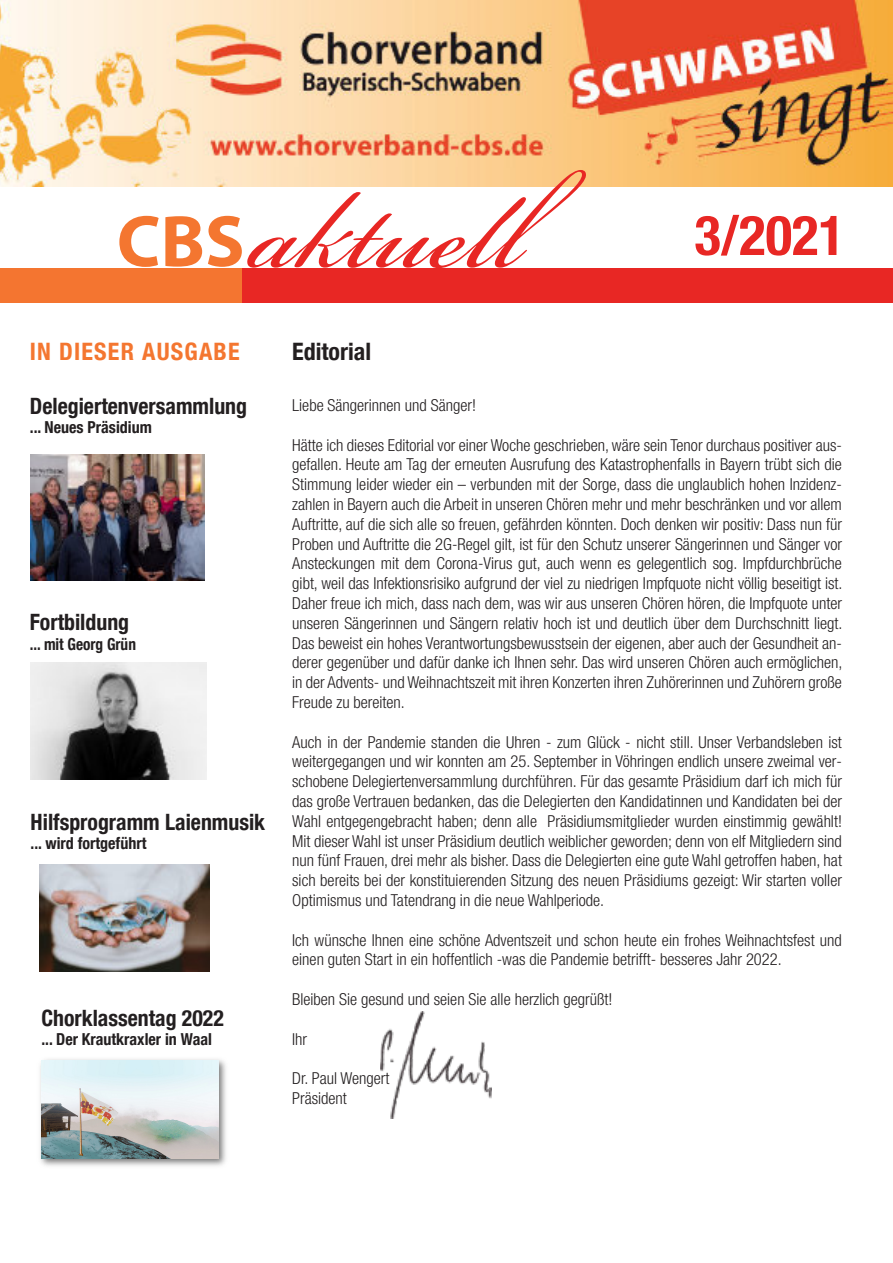
<style>
.page{position:relative;width:893px;height:1263px;background:#fff}
.page>*{position:absolute;margin:0;border:0;box-sizing:border-box;transform-origin:0 0}
.t1{font:169.8px "Bickham Script Pro";color:#e82724}
.t2{font:700 73.5px "Myriad Pro";color:#f47630}
.t3{font:700 condensed 55.2px "Helvetica Neue";color:#e82724}
.t4{font:700 condensed 24px "Helvetica Neue LT Com";letter-spacing:.05em;color:#f47630}
.t5{font:700 condensed 24px "Helvetica Neue LT Com";color:#231f20}
.t6{font:700 condensed 22.5px "Helvetica Neue LT Com";color:#231f20}
.t7{font:300 condensed 16.5px/19.8px "Helvetica Neue LT Com";color:#231f20;text-align:justify}
.t8{font:700 condensed 16.5px "Helvetica Neue LT Com";color:#231f20}
.t9{font:700 condensed 16.5px "Helvetica Neue LT Com";color:#231f20;scale:.93 1}
.t10{font:3.45px/7.1px "Arial";letter-spacing:.005em;color:#000;text-align:center}
</style>
<div class="page">
<img style="left:380px;top:1011px;width:112px;height:107px">
<img style="left:0;top:0;width:893px;height:187px">
<div style="left:0;top:268px;width:242px;height:34px;background:#f47530"></div>
<div style="left:242px;top:268px;width:651px;height:34px;background:#e82724"></div>
<img style="left:31px;top:662px;width:175px;height:118px">
<img style="left:31px;top:455px;width:173px;height:125px">
<img style="left:40px;top:865px;width:170px;height:106px">
<img style="left:40px;top:1059px;width:186px;height:107px">
<img style="left:41px;top:1061px;width:177px;height:97px">
<h1 class="t1" style="left:251px;top:151px;width:339px">aktuell</h1>
<h2 class="t2" style="left:117px;top:211px;width:129px">CBS</h2>
<h3 class="t4" style="left:30px;top:343px;width:211px">IN DIESER AUSGABE</h3>
<h3 class="t5" style="left:292px;top:343px;width:80px">Editorial</h3>
<h3 class="t3" style="left:694px;top:202px;width:152px">3/2021</h3>
<h3 class="t6" style="left:30px;top:397px;width:219px">Delegiertenversammlung</h3>
<p class="t8" style="left:30px;top:422px;width:123px">... Neues Präsidium</p>
<h3 class="t6" style="left:30px;top:614px;width:101px">Fortbildung</h3>
<p class="t9" style="left:30px;top:638px;width:116px">... mit Georg Grün</p>
<h3 class="t6" style="left:31px;top:813px;width:236px">Hilfsprogramm Laienmusik</h3>
<p class="t8" style="left:31px;top:837px;width:117px">... wird fortgeführt</p>
<h3 class="t6" style="left:41px;top:1009px;width:184px">Chorklassentag 2022</h3>
<p class="t8" style="left:41px;top:1033px;width:172px">... Der Krautkraxler in Waal</p>
<p class="t10" style="left:89px;top:1012px;width:80px">Ein Musikabenteuer mit bayerischen Kinderliedern<br>Text: Christiane Franke</p>
<p class="t10" style="left:102px;top:1023px;width:53px">Bilder/Video: Constantino Franke</p>
<p class="t7" style="left:292px;top:397px;width:185px">Liebe Sängerinnen und Sänger!</p>
<p class="t7" style="left:292px;top:437px;width:552px">Hätte ich dieses Editorial vor einer Woche geschrieben, wäre sein Tenor durchaus positiver aus&shy;gefallen. Heute am Tag der erneuten Ausrufung des Katastrophenfalls in Bayern trübt sich die Stimmung leider wieder ein – verbunden mit der Sorge, dass die unglaublich hohen Inzidenz&shy;zahlen in Bayern auch die Arbeit in unseren Chören mehr und mehr beschränken und vor allem Auftritte, auf die sich alle so freuen, gefährden könnten. Doch denken wir positiv: Dass nun für Proben und Auftritte die 2G-Regel gilt, ist für den Schutz unserer Sängerinnen und Sänger vor Ansteckungen mit dem Corona-Virus gut, auch wenn es gelegentlich sog. Impfdurchbrüche gibt, weil das Infektionsrisiko aufgrund der viel zu niedrigen Impfquote nicht völlig beseitigt ist.<br>Daher freue ich mich, dass nach dem, was wir aus unseren Chören hören, die Impfquote unter unseren Sängerinnen und Sängern relativ hoch ist und deutlich über dem Durchschnitt liegt.<br>Das beweist ein hohes Verantwortungsbewusstsein der eigenen, aber auch der Gesundheit an&shy;derer gegenüber und dafür danke ich Ihnen sehr. Das wird unseren Chören auch ermöglichen, in der Advents- und Weihnachtszeit mit ihren Konzerten ihren Zuhörerinnen und Zuhörern große Freude zu bereiten.</p>
<p class="t7" style="left:292px;top:734px;width:551px">Auch in der Pandemie standen die Uhren - zum Glück - nicht still. Unser Verbandsleben ist weitergegangen und wir konnten am 25. September in Vöhringen endlich unsere zweimal ver&shy;schobene Delegiertenversammlung durchführen. Für das gesamte Präsidium darf ich mich für das große Vertrauen bedanken, das die Delegierten den Kandidatinnen und Kandidaten bei der Wahl entgegengebracht haben; denn alle Präsidiumsmitglieder wurden einstimmig gewählt!<br>Mit dieser Wahl ist unser Präsidium deutlich weiblicher geworden; denn von elf Mitgliedern sind nun fünf Frauen, drei mehr als bisher. Dass die Delegierten eine gute Wahl getroffen haben, hat sich bereits bei der konstituierenden Sitzung des neuen Präsidiums gezeigt: Wir starten voller Optimismus und Tatendrang in die neue Wahlperiode.</p>
<p class="t7" style="left:292px;top:932px;width:551px">Ich wünsche Ihnen eine schöne Adventszeit und schon heute ein frohes Weihnachtsfest und einen guten Start in ein hoffentlich -was die Pandemie betrifft- besseres Jahr 2022.</p>
<p class="t7" style="left:292px;top:991px;width:322px">Bleiben Sie gesund und seien Sie alle herzlich gegrüßt!</p>
<p class="t7" style="left:292px;top:1031px;width:16px">Ihr</p>
<p class="t7" style="left:292px;top:1071px;width:99px">Dr. Paul Wengert<br>Präsident</p>
</div>
